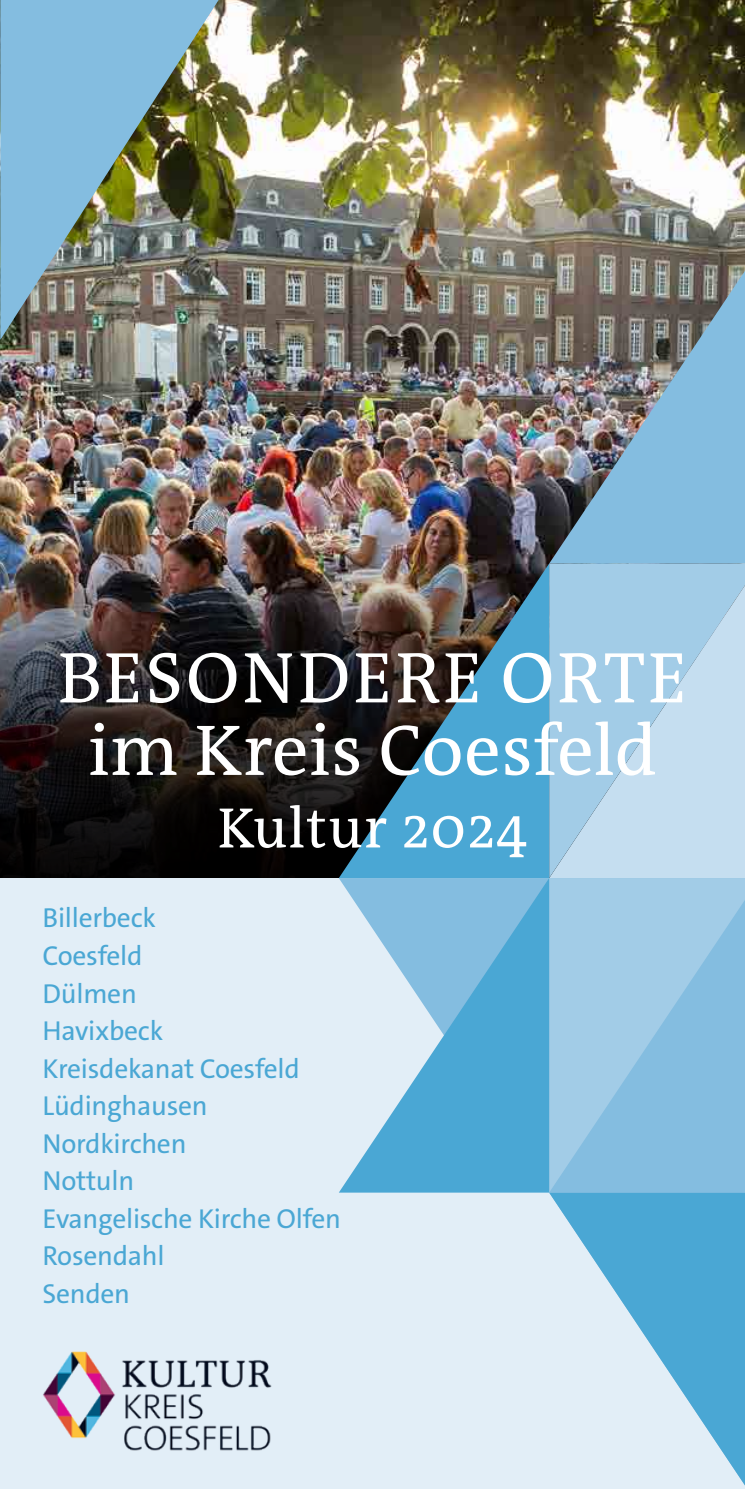
<style>
.page{position:relative;width:745px;height:1489px;background:#fff}
.page>*{position:absolute;margin:0;border:0;box-sizing:border-box;transform-origin:0 0}
.t1{font:72.5px/72.5px "The Antiqua B W5 Plain";letter-spacing:.005em;color:#fff;text-align:center}
.t2{font:57.5px "The Antiqua B W5 Plain";letter-spacing:.02em;color:#fff}
.t3{font:27.5px/37.5px "The Sans C5";letter-spacing:-.01em;color:#4aa7d4}
</style>
<div class="page">
<div style="left:0;top:878px;width:744px;height:610px;background:#e2eef7"></div>
<img style="left:0;top:0;width:744px;height:524px">
<img style="left:0;top:524px;width:548px;height:354px">
<img style="left:548px;top:271px;width:196px;height:292px">
<svg style="left:548px;top:1192px;width:196px;height:292px"></svg>
<svg style="left:548px;top:563px;width:196px;height:315px;background:#b1d3ea"></svg>
<svg style="left:548px;top:878px;width:196px;height:314px;background:#93c4e3"></svg>
<img style="left:338px;top:563px;width:210px;height:315px">
<svg style="left:339px;top:878px;width:209px;height:314px"></svg>
<img style="left:0;top:0;width:218px;height:340px">
<img style="left:43px;top:1351px;width:229px;height:100px">
<h1 class="t1" style="left:58px;top:642px;width:630px">BESONDERE ORTE im Kreis Coesfeld</h1>
<h2 class="t2" style="left:217px;top:791px;width:311px">Kultur 2024</h2>
<p class="t3" style="left:43px;top:899px;width:300px">Billerbeck<br>Coesfeld<br>Dülmen<br>Havixbeck<br>Kreisdekanat Coesfeld<br>Lüdinghausen<br>Nordkirchen<br>Nottuln<br>Evangelische Kirche Olfen<br>Rosendahl<br>Senden</p>
</div>
